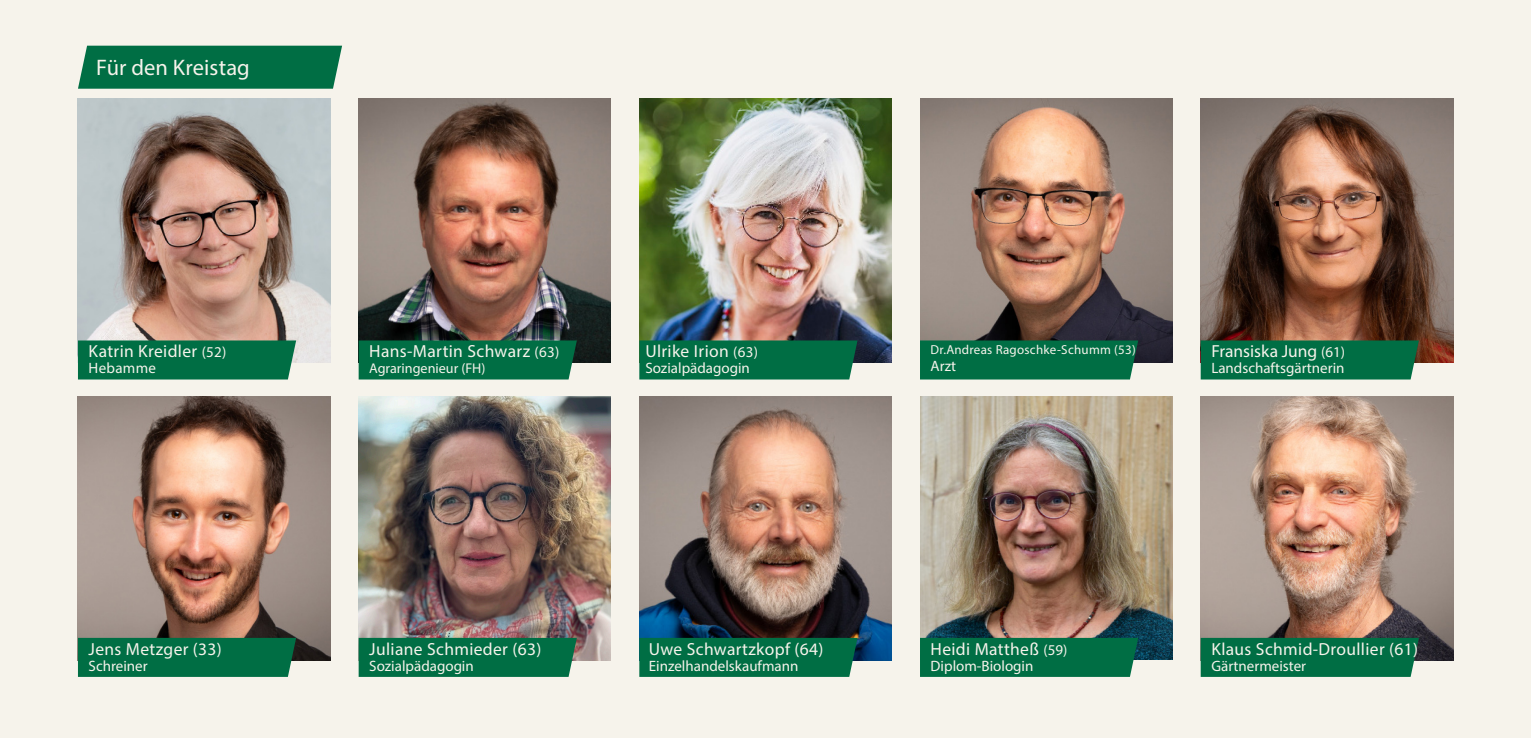
<style>
.page{position:relative;width:1531px;height:738px;background:#fff}
.page>*{position:absolute;margin:0;border:0;box-sizing:border-box;transform-origin:0 0}
.t1{font:22.5px "Myriad Pro";letter-spacing:.005em;color:#f6f3eb}
.Listenplatz_groß__3er_Modul{font:17.5px "Myriad Pro";letter-spacing:.02em;color:#f6f3eb}
.Listenplatz_groß__3er_Modul-2{font:17.5px "Myriad Pro";color:#f6f3eb}
.Listenplatz_groß__3er_Modul-3{font:15px "Myriad Pro";color:#f6f3eb}
.Listenplatz_groß__3er_Modul-4{font:15px "Myriad Pro";letter-spacing:.02em;color:#f6f3eb}
.Listenplatz_groß__3er_Modul-5{font:14.25px "Myriad Pro";color:#f6f3eb}
.Listenplatz_groß__3er_Modul-6{font:13px "Myriad Pro";letter-spacing:.02em;color:#f6f3eb}
.s1{font-size:15px}
</style>
<div class="page">
<div style="left:0;top:0;width:1509px;height:737px;background:#f6f3eb"></div>
<div style="left:1509px;top:0;width:22px;height:737px;background:#f6f3eb"></div>
<img style="left:78px;top:99px;width:252px;height:264px">
<img style="left:920px;top:99px;width:252px;height:264px">
<img style="left:359px;top:99px;width:252px;height:264px">
<img style="left:639px;top:99px;width:252px;height:264px">
<img style="left:1200px;top:99px;width:253px;height:264px">
<div style="left:1200px;top:340px;width:219px;height:39px;background:#006e44"></div>
<div style="left:78px;top:46px;width:264px;height:43px;background:#006e44"></div>
<img style="left:78px;top:396px;width:252px;height:264px">
<img style="left:920px;top:396px;width:252px;height:263px">
<img style="left:359px;top:396px;width:252px;height:264px">
<img style="left:639px;top:396px;width:252px;height:264px">
<img style="left:1200px;top:396px;width:253px;height:264px">
<div style="left:358px;top:637px;width:219px;height:39px;background:#006e44"></div>
<div style="left:1200px;top:637px;width:219px;height:39px;background:#006e44"></div>
<div style="left:920px;top:637px;width:218px;height:39px;background:#006e44"></div>
<div style="left:639px;top:637px;width:218px;height:39px;background:#006e44"></div>
<svg style="left:77px;top:637px;width:219px;height:40px"></svg>
<div style="left:920px;top:340px;width:218px;height:39px;background:#006e44"></div>
<div style="left:639px;top:340px;width:218px;height:39px;background:#006e44"></div>
<div style="left:358px;top:340px;width:219px;height:39px;background:#006e44"></div>
<div style="left:77px;top:340px;width:219px;height:39px;background:#006e44"></div>
<p class="t1" style="left:96px;top:54px;width:155px">Für den Kreistag</p>
<p class="Listenplatz_groß__3er_Modul" style="left:89px;top:340px;width:139px">Katrin Kreidler <span class="s1">(52)</span></p>
<p class="Listenplatz_groß__3er_Modul-4" style="left:89px;top:359px;width:69px">Hebamme</p>
<p class="Listenplatz_groß__3er_Modul" style="left:89px;top:637px;width:135px">Jens Metzger (33)</p>
<p class="Listenplatz_groß__3er_Modul-3" style="left:89px;top:656px;width:61px">Schreiner</p>
<p class="Listenplatz_groß__3er_Modul" style="left:369px;top:340px;width:192px">Hans-Martin Schwarz <span class="s1">(63)</span></p>
<p class="Listenplatz_groß__3er_Modul-5" style="left:369px;top:359px;width:118px">Agraringenieur (FH)</p>
<p class="Listenplatz_groß__3er_Modul" style="left:645px;top:340px;width:114px">Ulrike Irion <span class="s1">(63)</span></p>
<p class="Listenplatz_groß__3er_Modul-3" style="left:645px;top:359px;width:106px">Sozialpädagogin</p>
<p class="Listenplatz_groß__3er_Modul" style="left:369px;top:637px;width:174px">Juliane Schmieder (63)</p>
<p class="Listenplatz_groß__3er_Modul-3" style="left:369px;top:656px;width:106px">Sozialpädagogin</p>
<p class="Listenplatz_groß__3er_Modul" style="left:649px;top:637px;width:176px">Uwe Schwartzkopf (64)</p>
<p class="Listenplatz_groß__3er_Modul-3" style="left:649px;top:656px;width:151px">Einzelhandelskaufmann</p>
<p class="Listenplatz_groß__3er_Modul-6" style="left:930px;top:341px;width:207px">Dr.Andreas Ragoschke-Schumm (53)</p>
<p class="Listenplatz_groß__3er_Modul-3" style="left:930px;top:356px;width:27px">Arzt</p>
<p class="Listenplatz_groß__3er_Modul-2" style="left:1211px;top:340px;width:135px">Fransiska Jung <span class="s1">(61)</span></p>
<p class="Listenplatz_groß__3er_Modul-3" style="left:1211px;top:359px;width:135px">Landschaftsgärtnerin</p>
<p class="Listenplatz_groß__3er_Modul" style="left:930px;top:637px;width:138px">Heidi Mattheß <span class="s1">(59)</span></p>
<p class="Listenplatz_groß__3er_Modul-3" style="left:930px;top:656px;width:104px">Diplom-Biologin</p>
<p class="Listenplatz_groß__3er_Modul" style="left:1211px;top:637px;width:208px">Klaus Schmid-Droullier (61)</p>
<p class="Listenplatz_groß__3er_Modul-3" style="left:1211px;top:656px;width:96px">Gärtnermeister</p>
</div>
